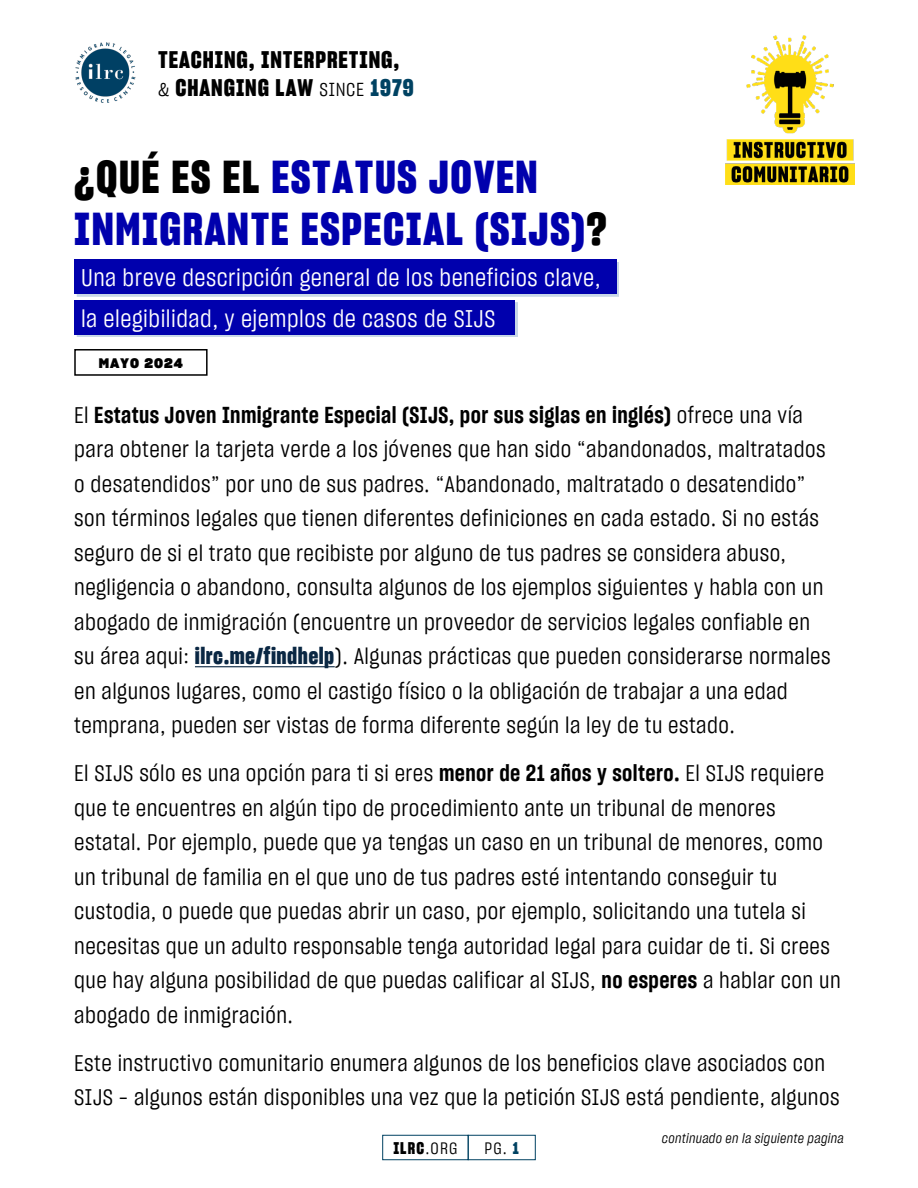
<style>
.page{position:relative;width:918px;height:1188px;background:#fff}
.page>*{position:absolute;margin:0;border:0;box-sizing:border-box;transform-origin:0 0}
.t1{font:45px/52.5px "Sharp Grotesk Bold 15";letter-spacing:.035em;color:#0000ad}
.t2{font:24px/40.5px "Sharp Grotesk Book 15";letter-spacing:.02em;color:#fff}
.t3{font:23.4px/28.2px "Sharp Grotesk Bold 15";letter-spacing:.04em;color:#000}
.t4{font:22.5px/34.5px "Sharp Grotesk Book 15";letter-spacing:.02em;color:#000}
.t5{font:16.5px "Sharp Grotesk Bold 15";color:#000}
.t6{font:16.5px "Sharp Grotesk Book 15";color:#000}
.t7{font:13.5px "Sharp Grotesk Book Italic 15";letter-spacing:.02em;color:#000}
.t8{font:13.5px "Sharp Grotesk Bold 20";letter-spacing:.075em;color:#000}
.s1{font-family:"Sharp Grotesk Book 15";font-size:18.75px}
.s2{color:#004262}
.s3{color:#000}
.s4{font-family:"Sharp Grotesk Sm Bold 15"}
.s5{font-family:"Sharp Grotesk Bold 15";color:#0a2743}
.s6{font-family:"Sharp Grotesk Book 15"}
.s7{font-family:"Sharp Grotesk Bold 15";color:#004262}
</style>
<div class="page">
<img style="left:725px;top:36px;width:129px;height:148px">
<img style="left:75px;top:42px;width:61px;height:61px">
<div style="left:382px;top:1135px;width:87px;height:25px;border:1px solid #004262"></div>
<div style="left:468px;top:1135px;width:68px;height:25px;border:1px solid #004262"></div>
<hr style="left:195px;top:666px;width:140px;height:1px;background:#0a2743">
<div style="left:74px;top:349px;width:134px;height:27px;border:2px solid #000"></div>
<div style="left:76px;top:262px;width:543px;height:35px;background:#c8d7e7"></div>
<div style="left:74px;top:259px;width:543px;height:35px;background:#0000ad"></div>
<div style="left:76px;top:302px;width:442px;height:35px;background:#c8d7e7"></div>
<div style="left:74px;top:300px;width:441px;height:35px;background:#0000ad"></div>
<p class="t3" style="left:158px;top:45px;width:257px">TEACHING, INTERPRETING, <span class="s1">&amp;</span> CHANGING LAW <span class="s1">SINCE</span> <span class="s2">1979</span></p>
<h1 class="t1" style="left:74px;top:150px;width:534px"><span class="s3">¿QUÉ ES EL</span> ESTATUS JOVEN<br>INMIGRANTE ESPECIAL (SIJS)<span class="s3">?</span></h1>
<p class="t2" style="left:81px;top:257px;width:521px">Una breve descripción general de los beneficios clave, la elegibilidad, y ejemplos de casos de SIJS</p>
<p class="t8" style="left:99px;top:352px;width:86px">MAYO 2024</p>
<p class="t4" style="left:74px;top:397px;width:758px">El <span class="s4">Estatus Joven Inmigrante Especial (SIJS, por sus siglas en inglés)</span> ofrece una vía para obtener la tarjeta verde a los jóvenes que han sido “abandonados, maltratados o desatendidos” por uno de sus padres. “Abandonado, maltratado o desatendido” son términos legales que tienen diferentes definiciones en cada estado. Si no estás seguro de si el trato que recibiste por alguno de tus padres se considera abuso, negligencia o abandono, consulta algunos de los ejemplos siguientes y habla con un abogado de inmigración (encuentre un proveedor de servicios legales confiable en su área aqui: <span class="s5">ilrc.me/findhelp</span>). Algunas prácticas que pueden considerarse normales en algunos lugares, como el castigo físico o la obligación de trabajar a una edad temprana, pueden ser vistas de forma diferente según la ley de tu estado.</p>
<p class="t4" style="left:74px;top:755px;width:768px">El SIJS sólo es una opción para ti si eres <span class="s4">menor de 21 años y soltero.</span> El SIJS requiere que te encuentres en algún tipo de procedimiento ante un tribunal de menores estatal. Por ejemplo, puede que ya tengas un caso en un tribunal de menores, como un tribunal de familia en el que uno de tus padres esté intentando conseguir tu custodia, o puede que puedas abrir un caso, por ejemplo, solicitando una tutela si necesitas que un adulto responsable tenga autoridad legal para cuidar de ti. Si crees que hay alguna posibilidad de que puedas calificar al SIJS, <span class="s4">no esperes</span> a hablar con un abogado de inmigración.</p>
<p class="t4" style="left:74px;top:1045px;width:767px">Este instructivo comunitario enumera algunos de los beneficios clave asociados con<br>SIJS - algunos están disponibles una vez que la petición SIJS está pendiente, algunos</p>
<p class="t5" style="left:393px;top:1137px;width:66px">ILRC<span class="s6">.ORG</span></p>
<p class="t6" style="left:485px;top:1137px;width:36px">PG. <span class="s7">1</span></p>
<p class="t7" style="left:662px;top:1129px;width:183px">continuado en la siguiente pagina</p>
</div>
